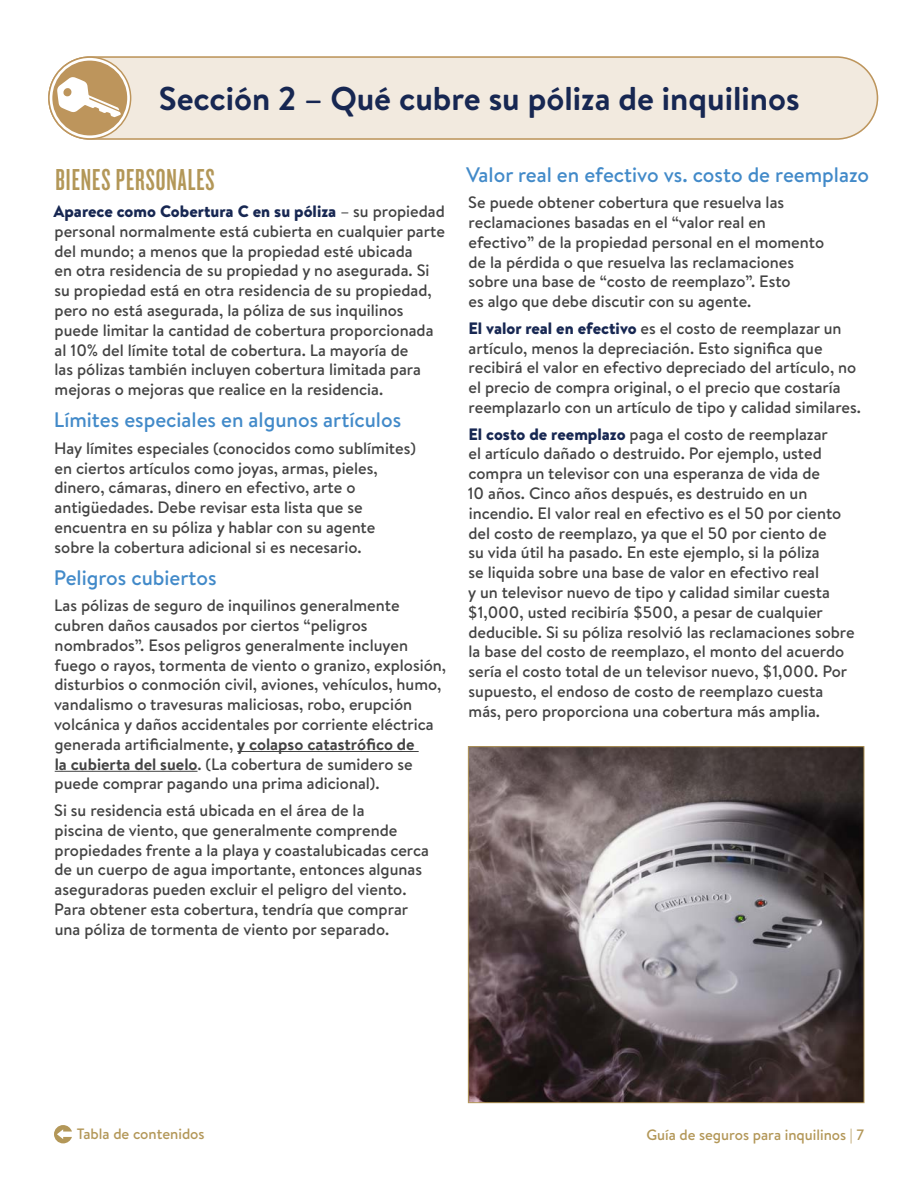
<style>
.page{position:relative;width:918px;height:1188px;background:#fff}
.page>*{position:absolute;margin:0;border:0;box-sizing:border-box;transform-origin:0 0}
.Section-Title{font:700 33px "Brandon Text";color:#172752}
.Section-Title-2{font:31.5px "Knockout HTF47 Bantamweight";letter-spacing:.03em;color:#b39758}
.Heading-4{font:500 21px "Brandon Text";color:#428ac9}
.Paragraph_Style_1{font:500 16.5px/19.8px "Brandon Text";color:#434343}
.t1{font:500 15px "Brandon Text";color:#b39758}
.s1{font-weight:900;color:#172752}
.s2{font-weight:700}
</style>
<div class="page">
<svg style="left:54px;top:1125px;width:18px;height:18px"></svg>
<div style="left:49px;top:57px;width:828px;height:82px;background:#f2eadf;border-radius:41px"></div>
<div style="left:48px;top:56px;width:830px;height:84px;border:2px solid #bd955c;border-radius:41px"></div>
<svg style="left:49px;top:57px;width:82px;height:82px"></svg>
<div style="left:52px;top:61px;width:75px;height:74px;background:#bd955c;border-radius:50%"></div>
<svg style="left:57px;top:77px;width:64px;height:40px"></svg>
<img style="left:470px;top:748px;width:392px;height:353px">
<div style="left:468px;top:746px;width:396px;height:357px;border:1px solid #b39758"></div>
<hr style="left:237px;top:751px;width:182px;height:1px;background:#434343">
<hr style="left:55px;top:771px;width:143px;height:1px;background:#434343">
<p class="Section-Title" style="left:159px;top:76px;width:642px">Sección 2 – Qué cubre su póliza de inquilinos</p>
<p class="Section-Title-2" style="left:56px;top:164px;width:161px">BIENES PERSONALES</p>
<p class="Paragraph_Style_1" style="left:54px;top:201px;width:393px"><span class="s1">Aparece como Cobertura C en su póliza</span> – su propiedad personal normalmente está cubierta en cualquier parte del mundo; a menos que la propiedad esté ubicada<br>en otra residencia de su propiedad y no asegurada. Si su propiedad está en otra residencia de su propiedad, pero no está asegurada, la póliza de sus inquilinos puede limitar la cantidad de cobertura proporcionada al 10% del límite total de cobertura. La mayoría de<br>las pólizas también incluyen cobertura limitada para mejoras o mejoras que realice en la residencia.</p>
<p class="Heading-4" style="left:54px;top:405px;width:349px">Límites especiales en algunos artículos</p>
<p class="Paragraph_Style_1" style="left:54px;top:438px;width:363px">Hay límites especiales (conocidos como sublímites) en ciertos artículos como joyas, armas, pieles, dinero, cámaras, dinero en efectivo, arte o antigüedades. Debe revisar esta lista que se encuentra en su póliza y hablar con su agente sobre la cobertura adicional si es necesario.</p>
<p class="Heading-4" style="left:54px;top:563px;width:164px">Peligros cubiertos</p>
<p class="Paragraph_Style_1" style="left:54px;top:595px;width:393px">Las pólizas de seguro de inquilinos generalmente cubren daños causados por ciertos “peligros nombrados”. Esos peligros generalmente incluyen fuego o rayos, tormenta de viento o granizo, explosión, disturbios o conmoción civil, aviones, vehículos, humo, vandalismo o travesuras maliciosas, robo, erupción volcánica y daños accidentales por corriente eléctrica generada artificialmente, <span class="s2">y colapso catastrófico de<br>la cubierta del suelo</span>. (La cobertura de sumidero se puede comprar pagando una prima adicional).</p>
<p class="Paragraph_Style_1" style="left:54px;top:800px;width:376px">Si su residencia está ubicada en el área de la<br>piscina de viento, que generalmente comprende propiedades frente a la playa y coastalubicadas cerca de un cuerpo de agua importante, entonces algunas aseguradoras pueden excluir el peligro del viento.<br>Para obtener esta cobertura, tendría que comprar una póliza de tormenta de viento por separado.</p>
<p class="Heading-4" style="left:466px;top:160px;width:405px">Valor real en efectivo vs. costo de reemplazo</p>
<p class="Paragraph_Style_1" style="left:468px;top:192px;width:357px">Se puede obtener cobertura que resuelva las reclamaciones basadas en el “valor real en efectivo” de la propiedad personal en el momento de la pérdida o que resuelva las reclamaciones sobre una base de “costo de reemplazo”. Esto<br>es algo que debe discutir con su agente.</p>
<p class="Paragraph_Style_1" style="left:468px;top:318px;width:394px"><span class="s1">El valor real en efectivo</span> es el costo de reemplazar un artículo, menos la depreciación. Esto significa que recibirá el valor en efectivo depreciado del artículo, no el precio de compra original, o el precio que costaría reemplazarlo con un artículo de tipo y calidad similares.</p>
<p class="Paragraph_Style_1" style="left:468px;top:424px;width:388px"><span class="s1">El costo de reemplazo</span> paga el costo de reemplazar<br>el artículo dañado o destruido. Por ejemplo, usted compra un televisor con una esperanza de vida de<br>10 años. Cinco años después, es destruido en un incendio. El valor real en efectivo es el 50 por ciento del costo de reemplazo, ya que el 50 por ciento de<br>su vida útil ha pasado. En este ejemplo, si la póliza<br>se liquida sobre una base de valor en efectivo real<br>y un televisor nuevo de tipo y calidad similar cuesta $1,000, usted recibiría $500, a pesar de cualquier deducible. Si su póliza resolvió las reclamaciones sobre la base del costo de reemplazo, el monto del acuerdo sería el costo total de un televisor nuevo, $1,000. Por supuesto, el endoso de costo de reemplazo cuesta más, pero proporciona una cobertura más amplia.</p>
<p class="t1" style="left:77px;top:1123px;width:129px">Tabla de contenidos</p>
<p class="t1" style="left:646px;top:1124px;width:219px">Guía de seguros para inquilinos | 7</p>
</div>
